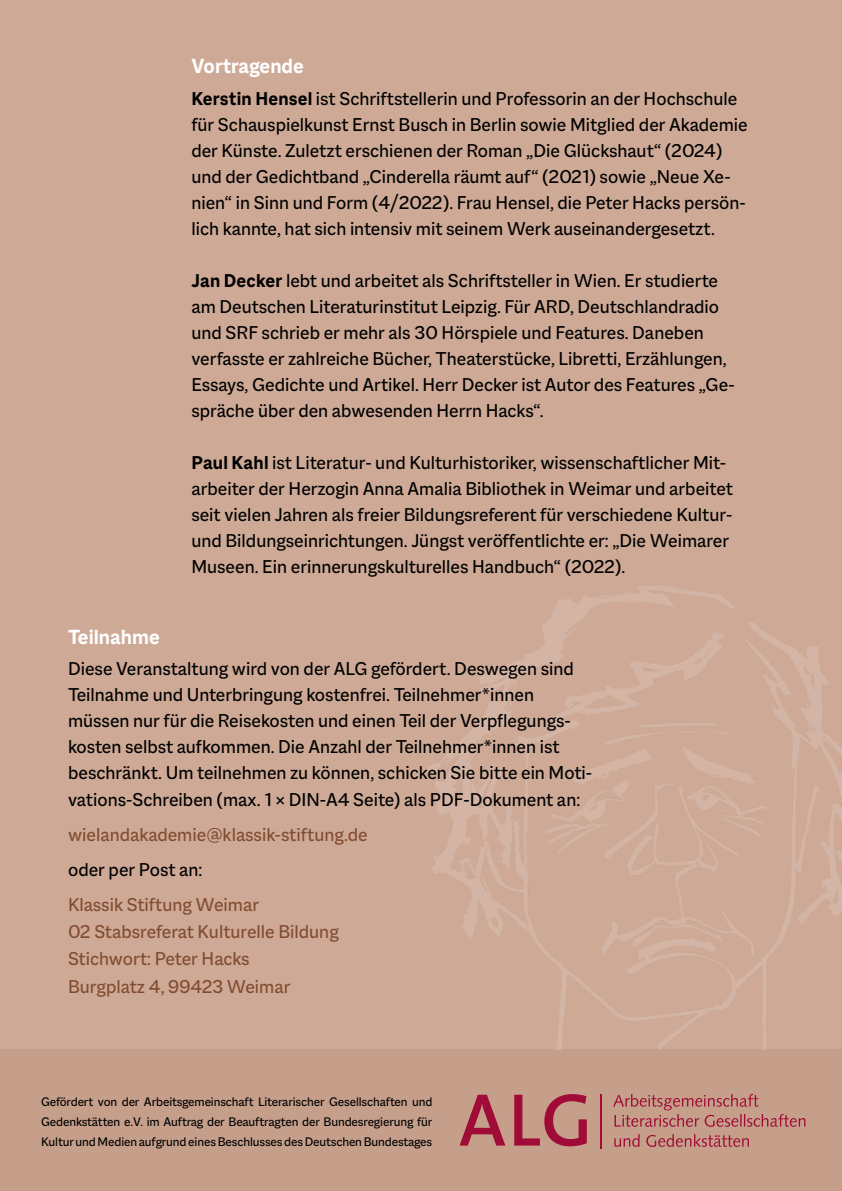
<style>
.page{position:relative;width:842px;height:1191px;background:#cda996}
.page>*{position:absolute;margin:0;border:0;box-sizing:border-box;transform-origin:0 0}
.t1{font:700 22px "Macklin Sans";color:#fff}
.t2{font:20px/26px "Macklin Sans";color:#000}
.t3{font:20px/27px "Macklin Sans";color:#814d30}
.t4{font:13.4px/20px "Macklin Sans";letter-spacing:-.01em;color:#000;text-align:justify}
.s1{font-weight:700}
</style>
<div class="page">
<div style="left:0;top:1049px;width:842px;height:142px;background:#c69f8b"></div>
<svg style="left:460px;top:1094px;width:127px;height:52px"></svg>
<svg style="left:614px;top:1134px;width:135px;height:13px"></svg>
<svg style="left:613px;top:1093px;width:192px;height:33px"></svg>
<hr style="left:601px;top:1094px;width:1px;height:54px;background:#a00c37">
<img style="left:428px;top:586px;width:414px;height:463px">
<p class="t1" style="left:191px;top:53px;width:114px">Vortragende</p>
<p class="t2" style="left:191px;top:85px;width:558px"><span class="s1">Kerstin Hensel</span> ist Schriftstellerin und Professorin an der Hochschule für Schauspielkunst Ernst Busch in Berlin sowie Mitglied der Akademie der Künste. Zuletzt erschienen der Roman „Die Glückshaut“ (2024) und der Gedichtband „Cinderella räumt auf“ (2021) sowie „Neue Xe&shy;nien“ in Sinn und Form (4/2022). Frau Hensel, die Peter Hacks persön&shy;lich kannte, hat sich intensiv mit seinem Werk auseinandergesetzt.</p>
<p class="t2" style="left:191px;top:267px;width:545px"><span class="s1">Jan Decker</span> lebt und arbeitet als Schriftsteller in Wien. Er studierte am Deutschen Literaturinstitut Leipzig. Für ARD, Deutschlandradio und SRF schrieb er mehr als 30 Hörspiele und Features. Daneben verfasste er zahlreiche Bücher, Theaterstücke, Libretti, Erzählungen, Essays, Gedichte und Artikel. Herr Decker ist Autor des Features „Ge&shy;spräche über den abwesenden Herrn Hacks“.</p>
<p class="t2" style="left:191px;top:449px;width:543px"><span class="s1">Paul Kahl</span> ist Literatur- und Kulturhistoriker, wissenschaftlicher Mit&shy;arbeiter der Herzogin Anna Amalia Bibliothek in Weimar und arbeitet seit vielen Jahren als freier Bildungsreferent für verschiedene Kultur&shy;und Bildungseinrichtungen. Jüngst veröffentlichte er: „Die Weimarer Museen. Ein erinnerungskulturelles Handbuch“ (2022).</p>
<p class="t1" style="left:68px;top:624px;width:93px">Teilnahme</p>
<p class="t2" style="left:68px;top:655px;width:526px">Diese Veranstaltung wird von der ALG gefördert. Deswegen sind Teilnahme und Unterbringung kostenfrei. Teilnehmer*innen müssen nur für die Reisekosten und einen Teil der Verpflegungs&shy;kosten selbst aufkommen. Die Anzahl der Teilnehmer*innen ist beschränkt. Um teilnehmen zu können, schicken Sie bitte ein Moti&shy;vations-Schreiben (max. 1 × DIN-A4 Seite) als PDF-Dokument an:</p>
<p class="t3" style="left:68px;top:821px;width:301px">wielandakademie@klassik-stiftung.de</p>
<p class="t2" style="left:68px;top:856px;width:136px">oder per Post an:</p>
<p class="t3" style="left:68px;top:891px;width:272px">Klassik Stiftung Weimar<br>02 Stabsreferat Kulturelle Bildung<br>Stichwort: Peter Hacks<br>Burgplatz 4, 99423 Weimar</p>
<p class="t4" style="left:41px;top:1091px;width:393px">Gefördert von der Arbeitsgemeinschaft Literarischer Gesellschaften und Gedenkstätten e. V. im Auftrag der Beauftragten der Bundesregierung für Kultur und Medien aufgrund eines Beschlusses des Deutschen Bundestages</p>
</div>
